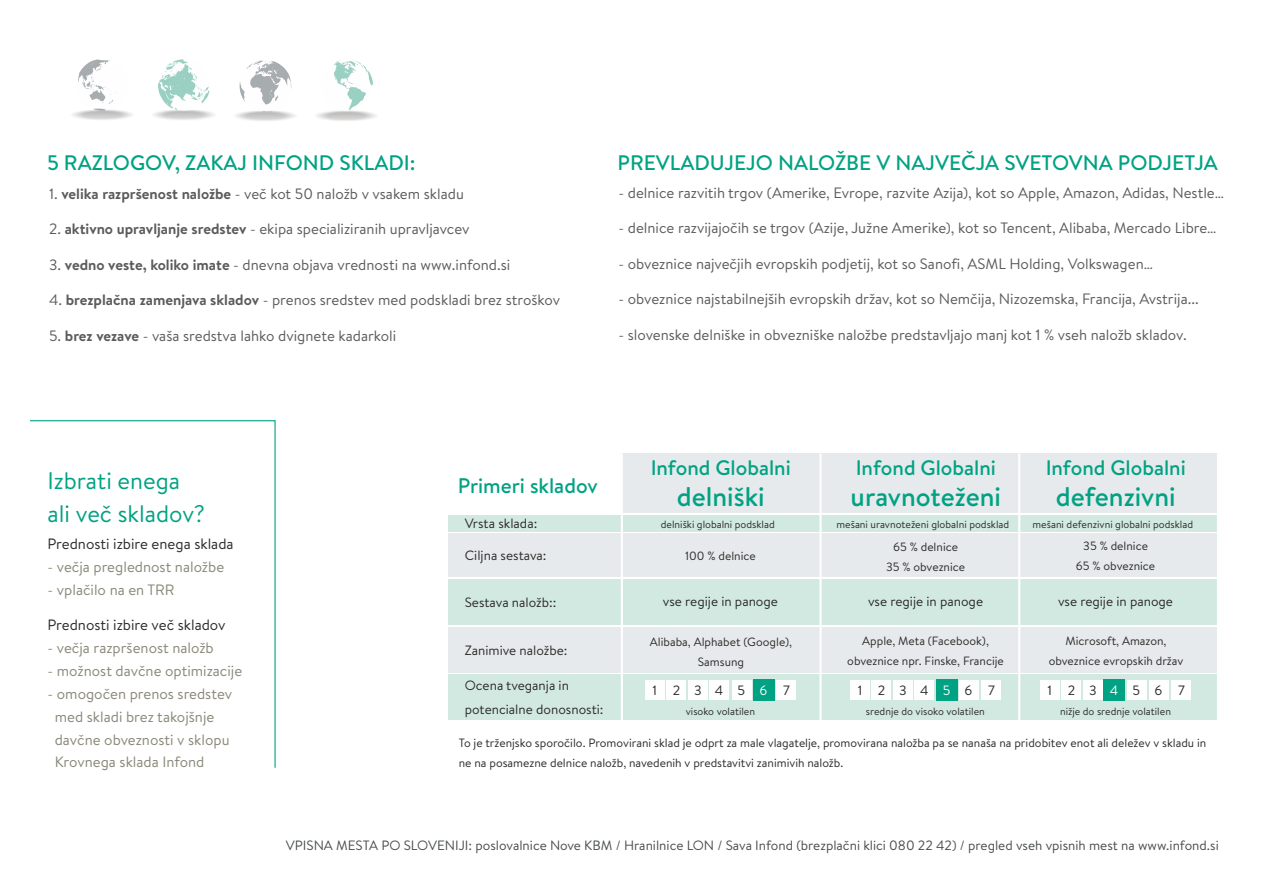
<style>
.page{position:relative;width:1263px;height:893px;background:#fff}
.page>*{position:absolute;margin:0;border:0;box-sizing:border-box;transform-origin:0 0}
.t1{font:500 27px "Brandon Text";color:#00a283}
.t2{font:24px/33.3px "Brandon Text";color:#00a283}
.t3{font:500 21.15px "Brandon Text";color:#00a283}
.t4{font:500 21px "Brandon Text";color:#00a283}
.t5{font:15px "Brandon Text";color:#5b5b5b}
.t6{font:15px/23px "Brandon Text";color:#898778}
.t7{font:15px "Brandon Text";color:#2b2a29}
.t8{font:13.5px/23.7px "Brandon Text";color:#2b2a29}
.t9{font:13.5px "Brandon Text";color:#494d4e}
.t10{font:12px/20px "Brandon Text";color:#2b2a29;text-align:center}
.t11{font:10.5px "Brandon Text";color:#2b2a29}
.s1{font-weight:700}
.s2{color:#fefefe}
</style>
<div class="page">
<svg style="left:240px;top:60px;width:52px;height:52px"></svg>
<svg style="left:158px;top:59px;width:51px;height:51px"></svg>
<svg style="left:78px;top:59px;width:38px;height:52px"></svg>
<svg style="left:332px;top:60px;width:41px;height:52px"></svg>
<div style="left:448px;top:674px;width:770px;height:46px;background:#d2e9e1"></div>
<div style="left:710px;top:680px;width:19px;height:19px;background:#fefefe"></div>
<div style="left:448px;top:515px;width:769px;height:16px;background:#d2e9e1"></div>
<div style="left:622px;top:453px;width:596px;height:60px;background:#e6eaec"></div>
<div style="left:448px;top:579px;width:770px;height:46px;background:#d2e9e1"></div>
<div style="left:448px;top:533px;width:770px;height:44px;background:#e6eaec"></div>
<div style="left:448px;top:627px;width:770px;height:45px;background:#e6eaec"></div>
<div style="left:732px;top:680px;width:19px;height:19px;background:#fefefe"></div>
<div style="left:753px;top:679px;width:21px;height:21px;background:#00a283"></div>
<div style="left:645px;top:680px;width:19px;height:19px;background:#fefefe"></div>
<div style="left:688px;top:680px;width:19px;height:19px;background:#fefefe"></div>
<div style="left:667px;top:680px;width:19px;height:19px;background:#fefefe"></div>
<div style="left:777px;top:680px;width:19px;height:19px;background:#fefefe"></div>
<div style="left:959px;top:680px;width:19px;height:19px;background:#fefefe"></div>
<div style="left:936px;top:679px;width:21px;height:22px;background:#00a283"></div>
<div style="left:850px;top:680px;width:19px;height:19px;background:#fefefe"></div>
<div style="left:872px;top:680px;width:19px;height:19px;background:#fefefe"></div>
<div style="left:893px;top:680px;width:19px;height:19px;background:#fefefe"></div>
<div style="left:915px;top:680px;width:19px;height:19px;background:#fefefe"></div>
<div style="left:982px;top:680px;width:19px;height:19px;background:#fefefe"></div>
<div style="left:1149px;top:680px;width:19px;height:19px;background:#fefefe"></div>
<div style="left:1103px;top:679px;width:22px;height:22px;background:#00a283"></div>
<div style="left:1040px;top:680px;width:19px;height:19px;background:#fefefe"></div>
<div style="left:1062px;top:680px;width:19px;height:19px;background:#fefefe"></div>
<div style="left:1083px;top:680px;width:19px;height:19px;background:#fefefe"></div>
<div style="left:1127px;top:680px;width:19px;height:19px;background:#fefefe"></div>
<div style="left:1172px;top:680px;width:19px;height:19px;background:#fefefe"></div>
<hr style="left:621px;top:453px;width:2px;height:267px;background:#fefefe">
<hr style="left:819px;top:453px;width:3px;height:267px;background:#fefefe">
<hr style="left:1018px;top:453px;width:2px;height:267px;background:#fefefe">
<hr style="left:1217px;top:453px;width:2px;height:267px;background:#fefefe">
<svg style="left:30px;top:420px;width:246px;height:348px"></svg>
<h3 class="t4" style="left:47px;top:156px;width:370px">5 RAZLOGOV, ZAKAJ INFOND SKLADI:</h3>
<p class="t5" style="left:49px;top:188px;width:416px">1. <span class="s1">velika razpršenost naložbe</span> - več kot 50 naložb v vsakem skladu</p>
<p class="t5" style="left:49px;top:224px;width:422px">2. <span class="s1">aktivno upravljanje sredstev</span> - ekipa specializiranih upravljavcev</p>
<p class="t5" style="left:49px;top:259px;width:463px">3. <span class="s1">vedno veste, koliko imate</span> - dnevna objava vrednosti na www.infond.si</p>
<p class="t5" style="left:49px;top:295px;width:512px">4. <span class="s1">brezplačna zamenjava skladov</span> - prenos sredstev med podskladi brez stroškov</p>
<p class="t5" style="left:49px;top:330px;width:348px">5. <span class="s1">brez vezave</span> - vaša sredstva lahko dvignete kadarkoli</p>
<h3 class="t4" style="left:618px;top:156px;width:602px">PREVLADUJEJO NALOŽBE V NAJVEČJA SVETOVNA PODJETJA</h3>
<p class="t5" style="left:618px;top:188px;width:607px">- delnice razvitih trgov (Amerike, Evrope, razvite Azija), kot so Apple, Amazon, Adidas, Nestle…</p>
<p class="t5" style="left:618px;top:223px;width:599px">- delnice razvijajočih se trgov (Azije, Južne Amerike), kot so Tencent, Alibaba, Mercado Libre…</p>
<p class="t5" style="left:618px;top:258px;width:536px">- obveznice največjih evropskih podjetij, kot so Sanofi, ASML Holding, Volkswagen…</p>
<p class="t5" style="left:618px;top:294px;width:582px">- obveznice najstabilnejših evropskih držav, kot so Nemčija, Nizozemska, Francija, Avstrija...</p>
<p class="t5" style="left:618px;top:329px;width:570px">- slovenske delniške in obvezniške naložbe predstavljajo manj kot 1 % vseh naložb skladov.</p>
<h2 class="t2" style="left:48px;top:467px;width:159px">Izbrati enega ali več skladov?</h2>
<p class="t7" style="left:48px;top:539px;width:188px">Prednosti izbire enega sklada</p>
<p class="t6" style="left:48px;top:558px;width:178px">- večja preglednost naložbe</p>
<p class="t6" style="left:48px;top:581px;width:129px">- vplačilo na en TRR</p>
<p class="t7" style="left:48px;top:619px;width:179px">Prednosti izbire več skladov</p>
<p class="t6" style="left:48px;top:638px;width:168px">- večja razpršenost naložb</p>
<p class="t6" style="left:48px;top:661px;width:196px">- možnost davčne optimizacije</p>
<p class="t6" style="left:55px;top:684px;width:179px;text-indent:-7px">- omogočen prenos sredstev med skladi brez takojšnje davčne obveznosti v sklopu<br>Krovnega sklada Infond</p>
<h3 class="t3" style="left:458px;top:478px;width:141px">Primeri skladov</h3>
<h3 class="t4" style="left:651px;top:461px;width:142px">Infond Globalni</h3>
<h1 class="t1" style="left:677px;top:487px;width:89px">delniški</h1>
<h3 class="t4" style="left:856px;top:461px;width:142px">Infond Globalni</h3>
<h1 class="t1" style="left:851px;top:487px;width:152px">uravnoteženi</h1>
<h3 class="t4" style="left:1046px;top:461px;width:142px">Infond Globalni</h3>
<h1 class="t1" style="left:1056px;top:487px;width:121px">defenzivni</h1>
<p class="t8" style="left:465px;top:514px;width:74px">Vrsta sklada:</p>
<p class="t11" style="left:836px;top:521px;width:174px">mešani uravnoteženi globalni podsklad</p>
<p class="t11" style="left:661px;top:521px;width:115px">delniški globalni podsklad</p>
<p class="t11" style="left:1032px;top:521px;width:162px">mešani defenzivni globalni podsklad</p>
<p class="t8" style="left:465px;top:545px;width:83px">Ciljna sestava:</p>
<p class="t8" style="left:465px;top:593px;width:93px">Sestava naložb::</p>
<p class="t8" style="left:465px;top:640px;width:104px">Zanimive naložbe:</p>
<p class="t8" style="left:465px;top:675px;width:140px">Ocena tveganja in potencialne donosnosti:</p>
<p class="t8" style="left:653px;top:680px;width:139px">12345<span class="s2">6</span> 7</p>
<p class="t10" style="left:685px;top:548px;width:72px">100 % delnice</p>
<p class="t8" style="left:663px;top:592px;width:117px">vse regije in panoge</p>
<p class="t10" style="left:650px;top:633px;width:144px">Alibaba, Alphabet (Google),<br>Samsung</p>
<p class="t11" style="left:686px;top:708px;width:71px">visoko volatilen</p>
<p class="t10" style="left:1076px;top:538px;width:81px">35 % delnice<br>65 % obveznice</p>
<p class="t10" style="left:886px;top:538px;width:81px">65 % delnice<br>35 % obveznice</p>
<p class="t8" style="left:868px;top:592px;width:117px">vse regije in panoge</p>
<p class="t10" style="left:847px;top:633px;width:158px">Apple, Meta (Facebook), obveznice npr. Finske, Francije</p>
<p class="t10" style="left:1049px;top:633px;width:136px">Microsoft, Amazon, obveznice evropskih držav</p>
<p class="t8" style="left:1058px;top:592px;width:117px">vse regije in panoge</p>
<p class="t8" style="left:858px;top:680px;width:139px">1234<span class="s2">5</span>6 7</p>
<p class="t11" style="left:866px;top:708px;width:121px">srednje do visoko volatilen</p>
<p class="t8" style="left:1048px;top:680px;width:139px">123<span class="s2">4</span>56 7</p>
<p class="t11" style="left:1060px;top:708px;width:112px">nižje do srednje volatilen</p>
<p class="t10" style="left:459px;top:735px;width:749px;text-align:left">To je trženjsko sporočilo. Promovirani sklad je odprt za male vlagatelje, promovirana naložba pa se nanaša na pridobitev enot ali deležev v skladu in ne na posamezne delnice naložb, navedenih v predstavitvi zanimivih naložb.</p>
<p class="t9" style="left:286px;top:841px;width:934px">VPISNA MESTA PO SLOVENIJI: poslovalnice Nove KBM / Hranilnice LON / Sava Infond (brezplačni klici 080 22 42) / pregled vseh vpisnih mest na www.infond.si</p>
</div>
